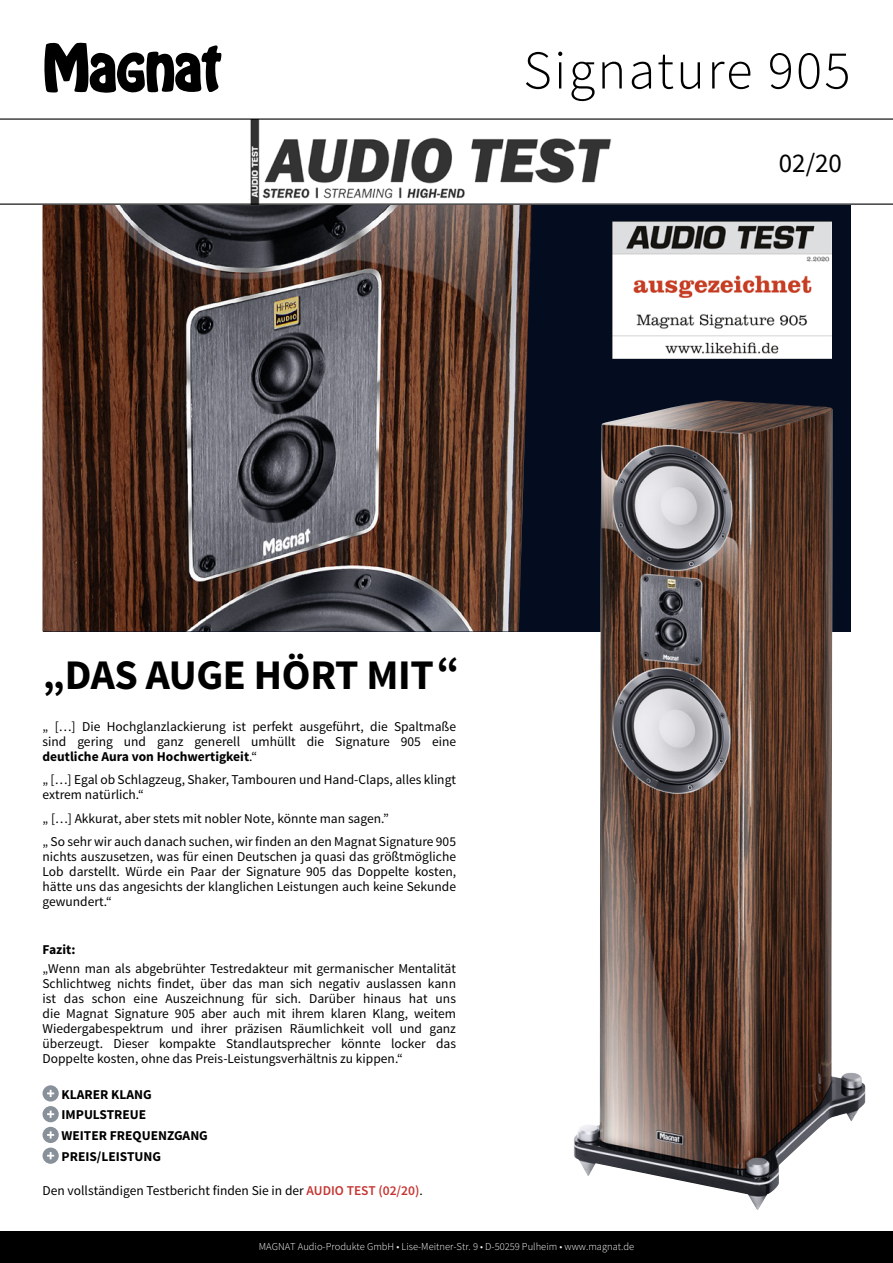
<style>
.page{position:relative;width:893px;height:1263px;background:#fff}
.page>*{position:absolute;margin:0;border:0;box-sizing:border-box;transform-origin:0 0}
.t1{font:300 54.6px "Source Sans Pro";letter-spacing:.04em;color:#000}
.t2{font:700 42.3px "Source Sans Pro";letter-spacing:-.01em;color:#000}
.t3{font:27px "Source Sans Pro";color:#000}
.t4{font:13.5px/15px "Source Sans Pro";color:#000;text-align:justify}
.t5{font:700 13.5px/20.7px "Source Sans Pro";color:#000}
.t6{font:300 10.5px "Source Sans Pro";color:#fff}
.s1{font-weight:700}
.s2{font-weight:600;color:#c63532}
</style>
<div class="page">
<div style="left:43px;top:132px;width:807px;height:499px;background:#040c1f"></div>
<img style="left:43px;top:205px;width:489px;height:426px">
<div style="left:0;top:1231px;width:893px;height:32px;background:#000"></div>
<svg style="left:44px;top:43px;width:177px;height:50px"></svg>
<svg style="left:0;top:118px;width:893px;height:87px"></svg>
<img style="left:573px;top:400px;width:292px;height:810px">
<img style="left:613px;top:222px;width:219px;height:137px">
<div style="left:43px;top:1085px;width:16px;height:16px;background:#88909a;border-radius:50%"></div>
<svg style="left:47px;top:1090px;width:7px;height:7px"></svg>
<div style="left:43px;top:1106px;width:16px;height:16px;background:#88909a;border-radius:50%"></div>
<svg style="left:47px;top:1110px;width:7px;height:8px"></svg>
<div style="left:43px;top:1127px;width:16px;height:16px;background:#88909a;border-radius:50%"></div>
<svg style="left:47px;top:1131px;width:7px;height:7px"></svg>
<div style="left:43px;top:1147px;width:16px;height:17px;background:#88909a;border-radius:50%"></div>
<svg style="left:47px;top:1152px;width:7px;height:7px"></svg>
<h1 class="t1" style="left:523px;top:37px;width:329px">Signature 905</h1>
<h3 class="t3" style="left:779px;top:146px;width:65px">02/20</h3>
<h2 class="t2" style="left:43px;top:648px;width:418px">„DAS AUGE HÖRT MIT“</h2>
<p class="t4" style="left:43px;top:719px;width:415px">„ […] Die Hochglanzlackierung ist perfekt ausgeführt, die Spaltmaße sind gering und ganz generell umhüllt die Signature 905 eine <span class="s1">deutliche Aura von Hochwertigkeit</span>.“</p>
<p class="t4" style="left:43px;top:773px;width:415px">„ […] Egal ob Schlagzeug, Shaker, Tambouren und Hand-Claps, alles klingt extrem natürlich.“</p>
<p class="t4" style="left:43px;top:807px;width:415px;line-height:23.5px">„ […] Akkurat, aber stets mit nobler Note, könnte man sagen.”<br>„ So sehr wir auch danach suchen, wir finden an den Magnat Signature 905</p>
<p class="t4" style="left:43px;top:850px;width:415px">nichts auszusetzen, was für einen Deutschen ja quasi das größtmögliche Lob darstellt. Würde ein Paar der Signature 905 das Doppelte kosten, hätte uns das angesichts der klanglichen Leistungen auch keine Sekunde gewundert.“</p>
<p class="t5" style="left:43px;top:939px;width:34px">Fazit:</p>
<p class="t4" style="left:43px;top:961px;width:415px">„Wenn man als abgebrühter Testredakteur mit germanischer Mentalität Schlichtweg nichts findet, über das man sich negativ auslassen kann ist das schon eine Auszeichnung für sich. Darüber hinaus hat uns die Magnat Signature 905 aber auch mit ihrem klaren Klang, weitem Wiedergabespektrum und ihrer präzisen Räumlichkeit voll und ganz überzeugt. Dieser kompakte Standlautsprecher könnte locker das Doppelte kosten, ohne das Preis-Leistungsverhältnis zu kippen.“</p>
<p class="t5" style="left:62px;top:1084px;width:148px">KLARER KLANG<br>IMPULSTREUE<br>WEITER FREQUENZGANG<br>PREIS/LEISTUNG</p>
<p class="t4" style="left:43px;top:1183px;width:382px">Den vollständigen Testbericht finden Sie in der <span class="s2">AUDIO TEST (02/20)</span>.</p>
<p class="t6" style="left:259px;top:1240px;width:377px">MAGNAT Audio-Produkte GmbH • Lise-Meitner-Str. 9 • D-50259 Pulheim • www.magnat.de</p>
</div>
